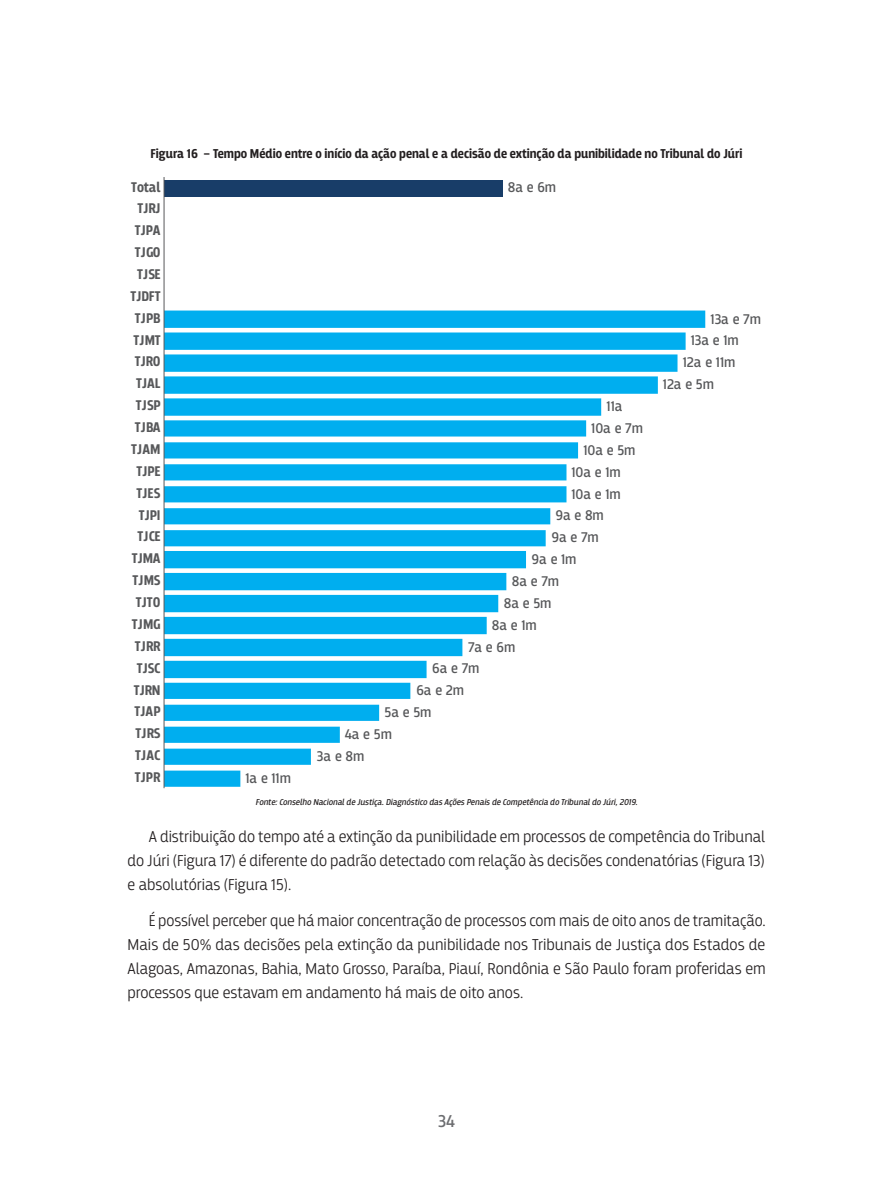
<style>
.page{position:relative;width:893px;height:1191px;background:#fff}
.page>*{position:absolute;margin:0;border:0;box-sizing:border-box;transform-origin:0 0}
.t1{font:18px "Breakers";color:#6c6d70}
.Texto{font:300 16.5px/24px "Breakers";color:#231f20;text-align:justify}
.t2{font:14.7px "Breakers";letter-spacing:-.005em;color:#57585a}
.t3{font:700 14.7px "Breakers";letter-spacing:.01em;color:#57585a}
.FIGURA_Legenda{font:700 13.5px "Breakers";color:#231f20}
.Fonte{font:italic 9px "Breakers";color:#231f20}
</style>
<div class="page">
<div style="left:164px;top:180px;width:339px;height:16px;background:#183d68"></div>
<svg style="left:165px;top:310px;width:540px;height:476px"></svg>
<hr style="left:164px;top:177px;width:1px;height:611px;background:#57585a">
<p class="FIGURA_Legenda" style="left:151px;top:146px;width:593px">Figura 16 – Tempo Médio entre o início da ação penal e a decisão de extinção da punibilidade no Tribunal do Júri</p>
<p class="t3" style="left:131px;top:178px;width:31px">Total</p>
<p class="t2" style="left:508px;top:179px;width:50px">8a e 6m</p>
<p class="t3" style="left:137px;top:200px;width:25px">TJRJ</p>
<p class="t3" style="left:135px;top:222px;width:27px">TJPA</p>
<p class="t3" style="left:135px;top:244px;width:27px">TJGO</p>
<p class="t3" style="left:137px;top:266px;width:25px">TJSE</p>
<p class="t3" style="left:130px;top:287px;width:32px">TJDFT</p>
<p class="t3" style="left:135px;top:309px;width:27px">TJPB</p>
<p class="t2" style="left:711px;top:310px;width:52px">13a e 7m</p>
<p class="t3" style="left:134px;top:331px;width:29px">TJMT</p>
<p class="t2" style="left:691px;top:332px;width:50px">13a e 1m</p>
<p class="t3" style="left:135px;top:353px;width:27px">TJRO</p>
<p class="t2" style="left:683px;top:354px;width:54px">12a e 11m</p>
<p class="t3" style="left:136px;top:375px;width:26px">TJAL</p>
<p class="t2" style="left:663px;top:376px;width:53px">12a e 5m</p>
<p class="t3" style="left:136px;top:397px;width:26px">TJSP</p>
<p class="t2" style="left:607px;top:398px;width:17px">11a</p>
<p class="t3" style="left:135px;top:419px;width:27px">TJBA</p>
<p class="t2" style="left:591px;top:419px;width:53px">10a e 7m</p>
<p class="t3" style="left:131px;top:440px;width:31px">TJAM</p>
<p class="t2" style="left:583px;top:441px;width:54px">10a e 5m</p>
<p class="t3" style="left:136px;top:462px;width:26px">TJPE</p>
<p class="t2" style="left:571px;top:463px;width:51px">10a e 1m</p>
<p class="t3" style="left:136px;top:484px;width:26px">TJES</p>
<p class="t2" style="left:571px;top:485px;width:51px">10a e 1m</p>
<p class="t3" style="left:139px;top:506px;width:23px">TJPI</p>
<p class="t2" style="left:555px;top:507px;width:50px">9a e 8m</p>
<p class="t3" style="left:138px;top:528px;width:25px">TJCE</p>
<p class="t2" style="left:551px;top:529px;width:49px">9a e 7m</p>
<p class="t3" style="left:132px;top:550px;width:30px">TJMA</p>
<p class="t2" style="left:532px;top:551px;width:46px">9a e 1m</p>
<p class="t3" style="left:132px;top:572px;width:30px">TJMS</p>
<p class="t2" style="left:512px;top:572px;width:49px">8a e 7m</p>
<p class="t3" style="left:136px;top:593px;width:26px">TJTO</p>
<p class="t2" style="left:504px;top:594px;width:49px">8a e 5m</p>
<p class="t3" style="left:132px;top:615px;width:30px">TJMG</p>
<p class="t2" style="left:492px;top:616px;width:46px">8a e 1m</p>
<p class="t3" style="left:135px;top:637px;width:27px">TJRR</p>
<p class="t2" style="left:468px;top:638px;width:49px">7a e 6m</p>
<p class="t3" style="left:137px;top:659px;width:25px">TJSC</p>
<p class="t2" style="left:432px;top:660px;width:49px">6a e 7m</p>
<p class="t3" style="left:134px;top:681px;width:28px">TJRN</p>
<p class="t2" style="left:416px;top:682px;width:49px">6a e 2m</p>
<p class="t3" style="left:134px;top:703px;width:28px">TJAP</p>
<p class="t2" style="left:385px;top:704px;width:49px">5a e 5m</p>
<p class="t3" style="left:136px;top:725px;width:27px">TJRS</p>
<p class="t2" style="left:345px;top:725px;width:49px">4a e 5m</p>
<p class="t3" style="left:135px;top:746px;width:27px">TJAC</p>
<p class="t2" style="left:317px;top:747px;width:49px">3a e 8m</p>
<p class="t3" style="left:135px;top:768px;width:27px">TJPR</p>
<p class="t2" style="left:245px;top:769px;width:47px">1a e 11m</p>
<p class="Fonte" style="left:256px;top:796px;width:385px">Fonte:Conselho Nacionalde Justiça.Diagnóstico das Ações Penais de Competência do Tribunaldo Júri,2019.</p>
<p class="Texto" style="left:128px;top:824px;width:639px;text-indent:21px">A distribuição do tempo até a extinção da punibilidade em processos de competência do Tribunal do Júri (Figura 17) é diferente do padrão detectado com relação às decisões condenatórias (Figura 13) e absolutórias (Figura 15).</p>
<p class="Texto" style="left:128px;top:909px;width:640px;text-indent:21px">É possível perceber que há maior concentração de processos com mais de oito anos de tramitação.<br>Mais de 50% das decisões pela extinção da punibilidade nos Tribunais de Justiça dos Estados de Alagoas, Amazonas, Bahia, Mato Grosso, Paraíba, Piauí, Rondônia e São Paulo foram proferidas em processos que estavam em andamento há mais de oito anos.</p>
<p class="t1" style="left:438px;top:1110px;width:18px">34</p>
</div>
